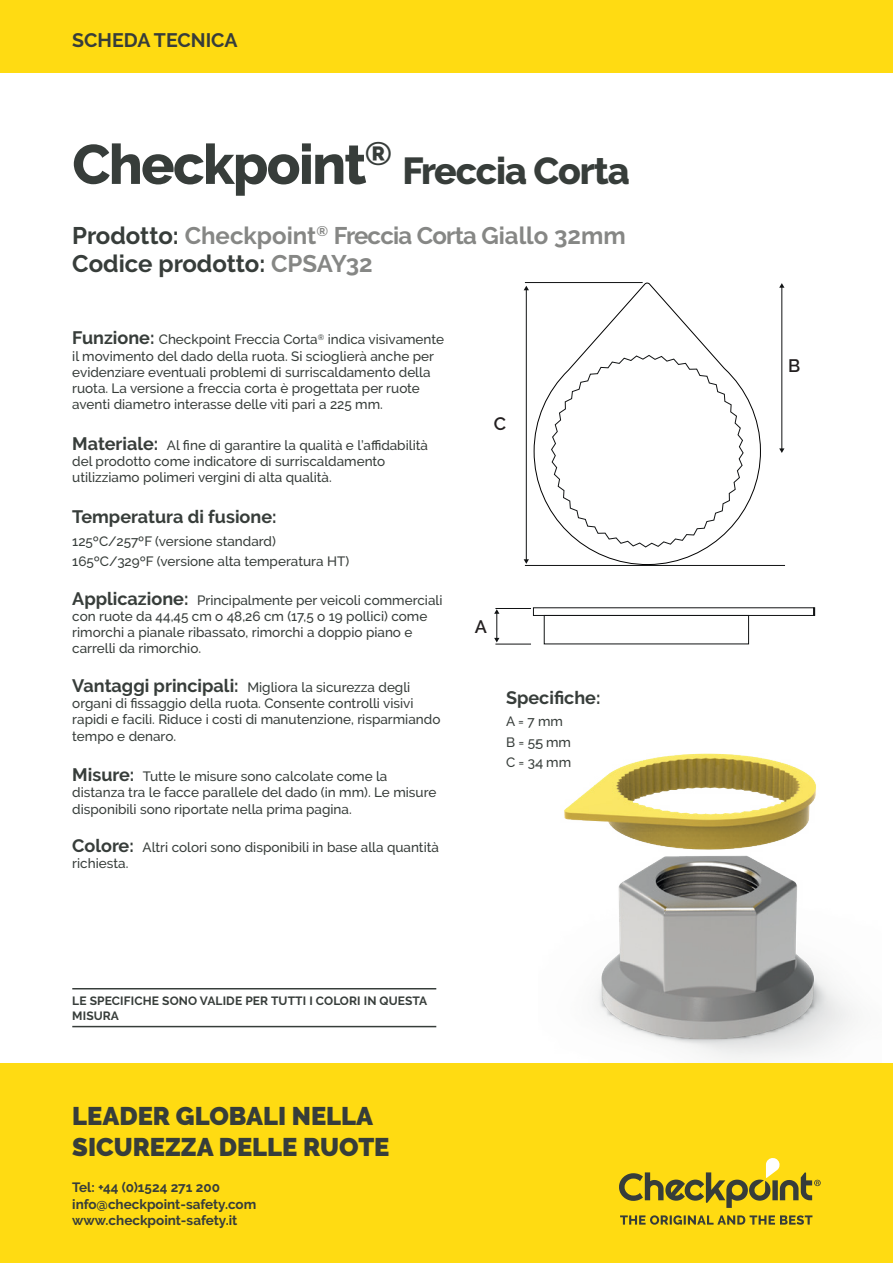
<style>
.page{position:relative;width:893px;height:1263px;background:#fff}
.page>*{position:absolute;margin:0;border:0;box-sizing:border-box;transform-origin:0 0}
.t1{font:800 55.5px "Raleway";letter-spacing:-.03em;color:#373d3a}
.t2{font:800 37.5px "Raleway";letter-spacing:-.03em;color:#373d3a}
.t3{font:900 25.5px/31px "Raleway";color:#373d3a}
.t4{font:700 24px/28.8px "Raleway";color:#868785}
.t5{font:700 19.5px "Raleway";color:#373d3a}
.t6{font:700 18px "Raleway";color:#373d3a}
.t7{font:600 18px "Raleway";color:#231f20}
.t8{font:500 13.5px/16.2px "Raleway";color:#373d3a}
.t9{font:700 13.5px/16.2px "Raleway";color:#373d3a}
.t10{font:700 12px/14.4px "Raleway";letter-spacing:.01em;color:#373d3a}
.s1{color:#373d3a}
.s2{font-weight:700;font-size:18px}
</style>
<div class="page">
<img style="left:564px;top:753px;width:292px;height:308px">
<svg style="left:534px;top:282px;width:227px;height:283px"></svg>
<svg style="left:551px;top:355px;width:193px;height:193px"></svg>
<hr style="left:525px;top:282px;width:118px;height:1px;background:#111314">
<hr style="left:526px;top:289px;width:1px;height:271px;background:#111314">
<svg style="left:524px;top:559px;width:5px;height:5px"></svg>
<svg style="left:524px;top:286px;width:5px;height:4px"></svg>
<hr style="left:782px;top:287px;width:1px;height:162px;background:#111314">
<svg style="left:779px;top:283px;width:5px;height:5px"></svg>
<svg style="left:779px;top:448px;width:5px;height:5px"></svg>
<hr style="left:525px;top:565px;width:260px;height:1px;background:#111314">
<div style="left:533px;top:607px;width:281px;height:9px;border:1px solid #111314"></div>
<svg style="left:813px;top:607px;width:2px;height:9px"></svg>
<hr style="left:495px;top:644px;width:36px;height:1px;background:#111314">
<svg style="left:494px;top:609px;width:5px;height:33px"></svg>
<hr style="left:495px;top:608px;width:36px;height:1px;background:#111314">
<hr style="left:72px;top:988px;width:364px;height:1px;background:#373d3a">
<hr style="left:72px;top:1026px;width:364px;height:1px;background:#373d3a">
<div style="left:0;top:0;width:893px;height:72px;background:#ffdb12"></div>
<div style="left:0;top:1063px;width:893px;height:200px;background:#ffdb12"></div>
<svg style="left:619px;top:1158px;width:202px;height:50px"></svg>
<svg style="left:620px;top:1215px;width:192px;height:10px"></svg>
<h3 class="t5" style="left:72px;top:29px;width:167px">SCHEDA TECNICA</h3>
<h1 class="t1" style="left:72px;top:133px;width:321px">Checkpoint<sup>®</sup></h1>
<h2 class="t2" style="left:402px;top:149px;width:229px">Freccia Corta</h2>
<h3 class="t4" style="left:72px;top:221px;width:555px"><span class="s1">Prodotto:</span> Checkpoint<sup>®</sup> Freccia Corta Giallo 32mm<br><span class="s1">Codice prodotto:</span> CPSAY32</h3>
<p class="t8" style="left:72px;top:331px;width:373px"><span class="s2">Funzione:</span> Checkpoint Freccia Corta<sup>®</sup> indica visivamente il movimento del dado della ruota. Si scioglierà anche per evidenziare eventuali problemi di surriscaldamento della ruota. La versione a freccia corta è progettata per ruote aventi diametro interasse delle viti pari a 225 mm.</p>
<p class="t8" style="left:72px;top:437px;width:357px"><span class="s2">Materiale:</span> Al fine di garantire la qualità e l’affidabilità del prodotto come indicatore di surriscaldamento utilizziamo polimeri vergini di alta qualità.</p>
<h3 class="t6" style="left:72px;top:506px;width:206px">Temperatura di fusione:</h3>
<p class="t8" style="left:72px;top:531px;width:278px;line-height:20.4px">125ºC/257ºF (versione standard)<br>165ºC/329ºF (versione alta temperatura HT)</p>
<p class="t8" style="left:72px;top:592px;width:372px"><span class="s2">Applicazione:</span> Principalmente per veicoli commerciali con ruote da 44,45 cm o 48,26 cm (17,5 o 19 pollici) come rimorchi a pianale ribassato, rimorchi a doppio piano e carrelli da rimorchio.</p>
<p class="t8" style="left:72px;top:679px;width:370px"><span class="s2">Vantaggi principali:</span> Migliora la sicurezza degli organi di fissaggio della ruota. Consente controlli visivi rapidi e facili. Riduce i costi di manutenzione, risparmiando tempo e denaro.</p>
<p class="t8" style="left:72px;top:768px;width:366px"><span class="s2">Misure:</span> Tutte le misure sono calcolate come la distanza tra le facce parallele del dado (in mm). Le misure disponibili sono riportate nella prima pagina.</p>
<p class="t8" style="left:72px;top:839px;width:368px"><span class="s2">Colore:</span> Altri colori sono disponibili in base alla quantità richiesta.</p>
<h3 class="t7" style="left:494px;top:413px;width:14px">C</h3>
<h3 class="t7" style="left:475px;top:616px;width:14px">A</h3>
<h3 class="t6" style="left:506px;top:687px;width:96px">Specifiche:</h3>
<p class="t8" style="left:506px;top:711px;width:67px;line-height:20.4px">A = 7 mm<br>B = 55 mm<br>C = 34 mm</p>
<p class="t10" style="left:72px;top:994px;width:356px">LE SPECIFICHE SONO VALIDE PER TUTTI I COLORI IN QUESTA<br>MISURA</p>
<h3 class="t3" style="left:72px;top:1101px;width:319px">LEADER GLOBALI NELLA<br>SICUREZZA DELLE RUOTE</h3>
<p class="t9" style="left:72px;top:1179px;width:186px">Tel: +44 (0)1524 271 200 info@checkpoint-safety.com www.checkpoint-safety.it</p>
<h3 class="t7" style="left:788px;top:355px;width:14px">B</h3>
</div>
